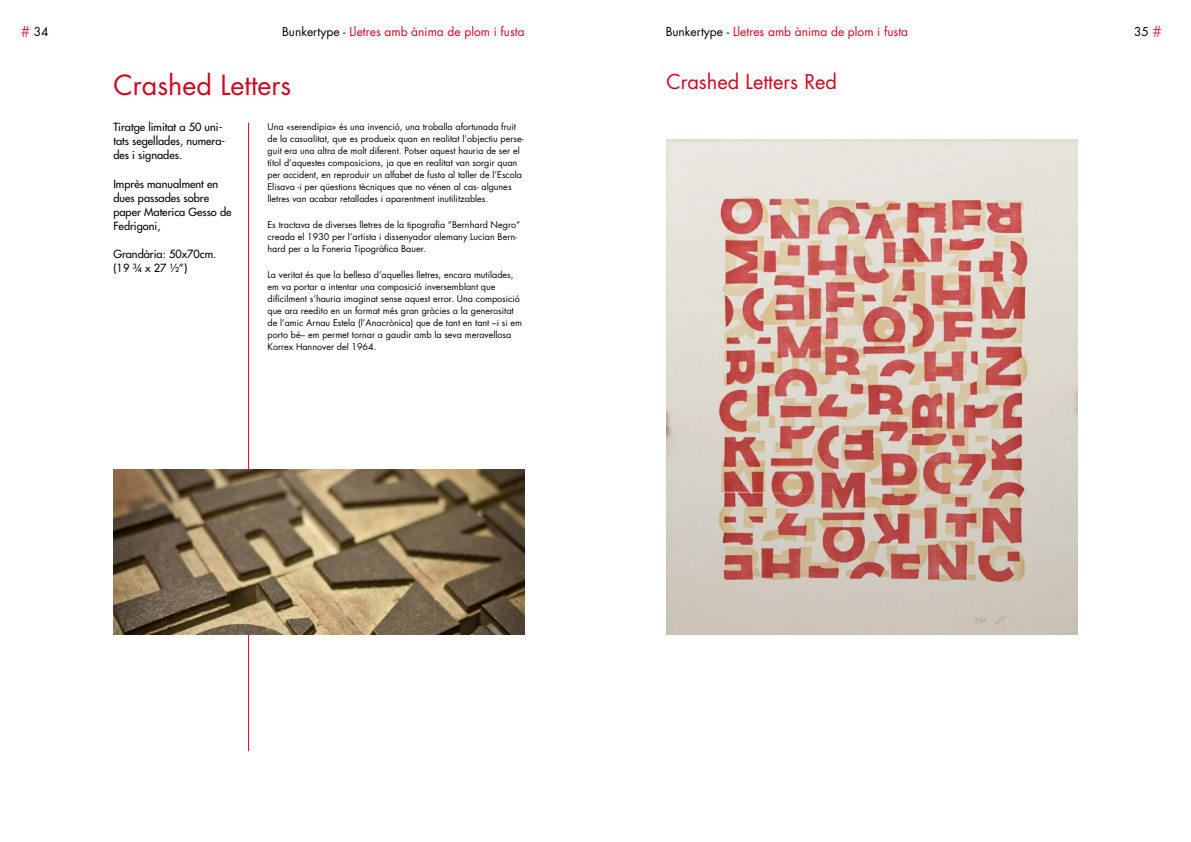
<style>
.page{position:relative;width:1191px;height:842px;background:#fff}
.page>*{position:absolute;margin:0;border:0;box-sizing:border-box;transform-origin:0 0}
.t1{font:27px "Futura";color:#cd071e}
.t2{font:20px "Futura";color:#cd071e}
.t3{font:12px "Futura";color:#cd071e}
.t4{font:12px "Futura";color:#000}
.t5{font:11px/14px "Futura";color:#000}
.t6{font:9px/12px "Futura";color:#000}
.s1{font-weight:300;font-size:16px;color:#cd071e}
.s2{color:#000}
</style>
<div class="page">
<hr style="left:248px;top:123px;width:1px;height:628px;background:#cd071e">
<img style="left:113px;top:469px;width:411px;height:165px">
<img style="left:666px;top:140px;width:411px;height:494px">
<h3 class="t4" style="left:21px;top:24px;width:30px"><span class="s1">#</span> 34</h3>
<h3 class="t3" style="left:282px;top:24px;width:244px"><span class="s2">Bunkertype -</span> Lletres amb ànima de plom i fusta</h3>
<h3 class="t3" style="left:665px;top:24px;width:244px"><span class="s2">Bunkertype -</span> Lletres amb ànima de plom i fusta</h3>
<h3 class="t4" style="left:1134px;top:24px;width:30px">35<span class="s1">#</span></h3>
<h1 class="t1" style="left:113px;top:67px;width:179px">Crashed Letters</h1>
<p class="t5" style="left:113px;top:120px;width:113px">Tiratge limitat a 50 uni&shy;tats segellades, numera&shy;des i signades.</p>
<p class="t5" style="left:113px;top:176px;width:120px">Imprès manualment en dues passades sobre paper Materica Gesso de<br>Fedrigoni,</p>
<p class="t5" style="left:113px;top:247px;width:104px">Grandària: 50x70cm. (19 ¾ x 27 ½”)</p>
<h2 class="t2" style="left:666px;top:69px;width:172px">Crashed Letters Red</h2>
<p class="t6" style="left:267px;top:120px;width:257px">Una «serendípia» és una invenció, una troballa afortunada fruit de la casualitat, que es produeix quan en realitat l’objectiu perse&shy;guit era una altra de molt diferent. Potser aquest hauria de ser el títol d’aquestes composicions, ja que en realitat van sorgir quan per accident, en reproduir un alfabet de fusta al taller de l’Escola Elisava -i per qüestions tècniques que no vénen al cas- algunes lletres van acabar retallades i aparentment inutilitzables.</p>
<p class="t6" style="left:267px;top:219px;width:254px">Es tractava de diverses lletres de la tipografia “Bernhard Negro“ creada el 1930 per l’artista i dissenyador alemany Lucian Bern&shy;hard per a la Foneria Tipogràfica Bauer.</p>
<p class="t6" style="left:267px;top:269px;width:256px">La veritat és que la bellesa d’aquelles lletres, encara mutilades, em va portar a intentar una composició inversemblant que difícilment s’hauria imaginat sense aquest error. Una composició que ara reedito en un format més gran gràcies a la generositat de l’amic Arnau Estela (l’Anacrònica) que de tant en tant –i si em porto bé– em permet tornar a gaudir amb la seva meravellosa Korrex Hannover del 1964.</p>
</div>
